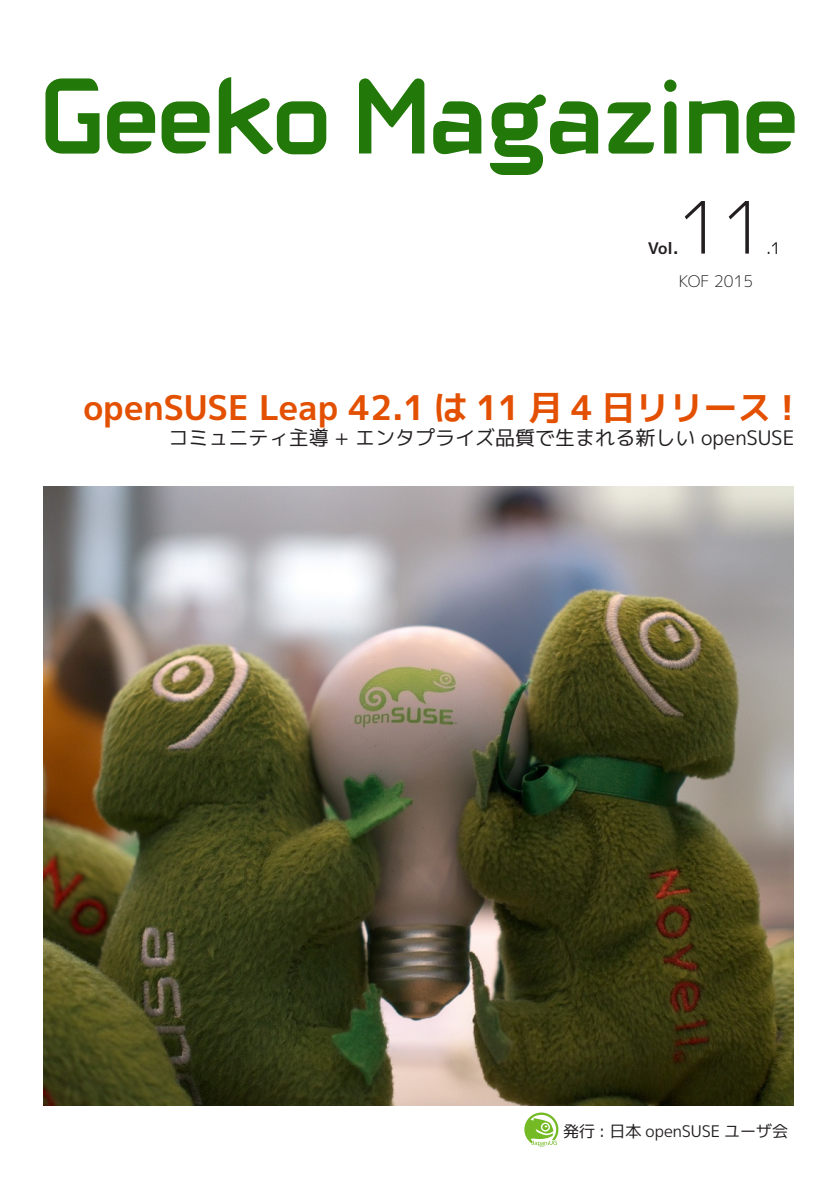
<style>
.page{position:relative;width:840px;height:1191px;background:#fff}
.page>*{position:absolute;margin:0;border:0;box-sizing:border-box;transform-origin:0 0}
.t1{font:72px "mplus 1 p light";color:#231f20}
.t2{font:34px "mplus 1 p bold";color:#e35001}
.t3{font:20px "mplus 1 p regular";color:#231f20}
.t4{font:16px "mplus 1 p regular";color:#231f20}
.t5{font:16px "mplus 1 p light";color:#231f20}
.t6{font:16px "mplus 1 p bold";color:#231f20}
</style>
<div class="page">
<img style="left:43px;top:486px;width:749px;height:620px">
<svg style="left:45px;top:78px;width:54px;height:76px"></svg>
<svg style="left:107px;top:101px;width:48px;height:52px"></svg>
<svg style="left:161px;top:101px;width:48px;height:52px"></svg>
<svg style="left:219px;top:77px;width:107px;height:77px"></svg>
<svg style="left:359px;top:78px;width:65px;height:75px"></svg>
<svg style="left:433px;top:101px;width:48px;height:53px"></svg>
<svg style="left:490px;top:94px;width:107px;height:81px"></svg>
<svg style="left:607px;top:102px;width:46px;height:52px"></svg>
<svg style="left:664px;top:80px;width:12px;height:73px"></svg>
<svg style="left:689px;top:100px;width:49px;height:53px"></svg>
<svg style="left:746px;top:101px;width:48px;height:52px"></svg>
<svg style="left:524px;top:1112px;width:34px;height:34px"></svg>
<h1 class="t1" style="left:678px;top:176px;width:89px">11</h1>
<p class="t6" style="left:647px;top:236px;width:32px">Vol.</p>
<p class="t5" style="left:678px;top:270px;width:76px">KOF 2015</p>
<p class="t4" style="left:765px;top:236px;width:16px">.1</p>
<h2 class="t2" style="left:83px;top:383px;width:712px">openSUSE Leap 42.1 は 11 月 4 日リリース !</h2>
<p class="t3" style="left:168px;top:424px;width:627px">コミュニティ主導 + エンタプライズ品質で生まれる新しい openSUSE</p>
<p class="t4" style="left:562px;top:1120px;width:227px">発行 : 日本 openSUSE ユーザ会</p>
</div>
